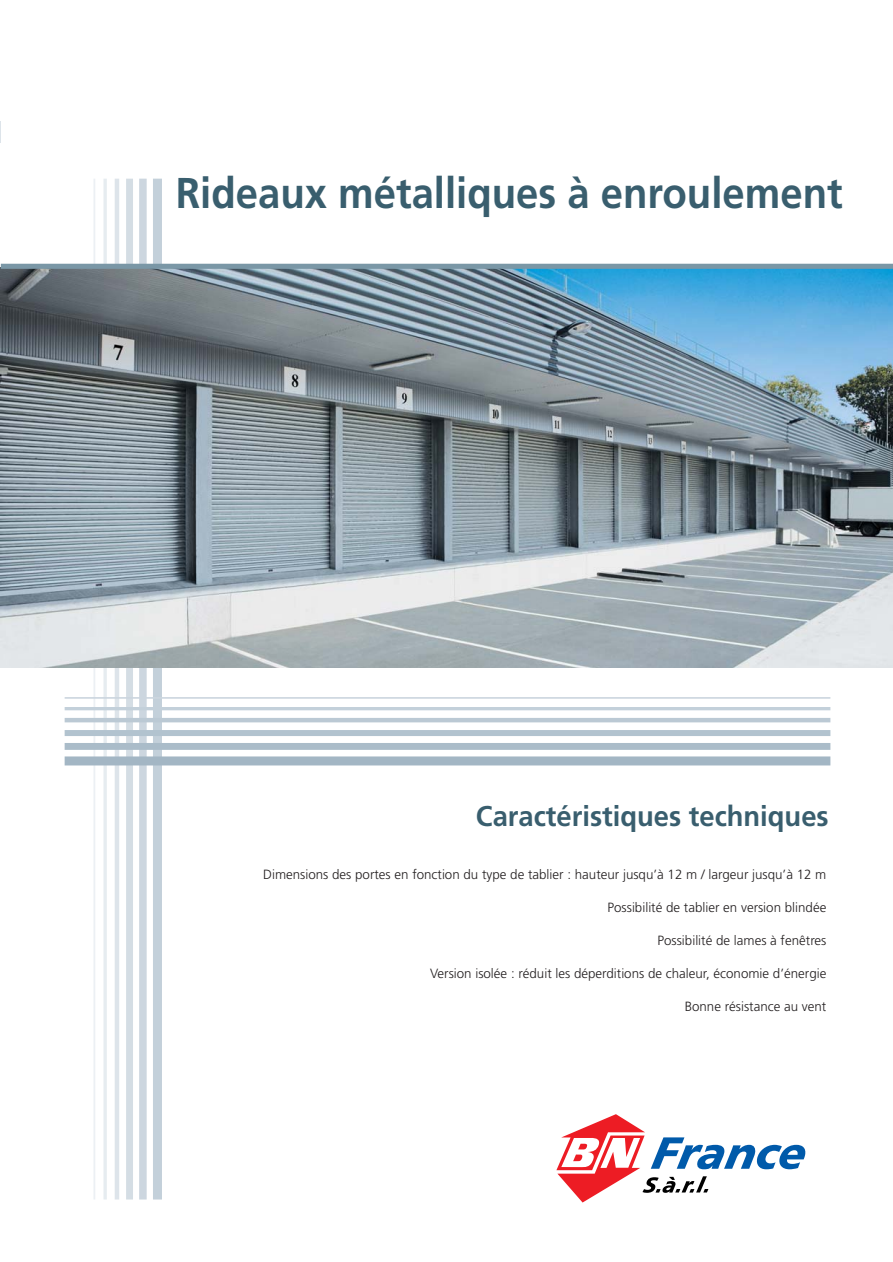
<style>
.page{position:relative;width:893px;height:1262px;background:#fff}
.page>*{position:absolute;margin:0;border:0;box-sizing:border-box;transform-origin:0 0}
.t1{font:700 43.05px "Frutiger";color:#395e6e;scale:.93 1}
.t2{font:700 28.5px "Frutiger";color:#395e6e;scale:.96 1}
.t3{font:300 13.35px "Frutiger";color:#231f20}
</style>
<div class="page">
<div style="left:153px;top:179px;width:9px;height:1020px;background:#c3d0da"></div>
<div style="left:139px;top:179px;width:8px;height:1020px;background:#ccd6df"></div>
<div style="left:126px;top:179px;width:7px;height:1020px;background:#d4dde4"></div>
<hr style="left:115px;top:179px;width:4px;height:1020px;background:#dde4ea">
<hr style="left:103px;top:179px;width:4px;height:1020px;background:#e6ecf0">
<hr style="left:93px;top:179px;width:2px;height:1020px;background:#ecf0f4">
<img style="left:1px;top:269px;width:891px;height:399px">
<div style="left:65px;top:756px;width:765px;height:9px;background:#a3b6c4"></div>
<div style="left:65px;top:743px;width:765px;height:7px;background:#aabcc9"></div>
<div style="left:65px;top:730px;width:765px;height:6px;background:#b2c3cf"></div>
<hr style="left:65px;top:718px;width:765px;height:4px;background:#bbc9d4">
<hr style="left:65px;top:707px;width:765px;height:3px;background:#c3d0da">
<hr style="left:65px;top:697px;width:765px;height:1px;background:#ccd6df">
<div style="left:1px;top:264px;width:891px;height:5px;background:#7a97a6"></div>
<svg style="left:0;top:121px;width:1px;height:21px"></svg>
<svg style="left:556px;top:1114px;width:250px;height:88px"></svg>
<h1 class="t1" style="left:176px;top:175px;width:718px">Rideaux métalliques à enroulement</h1>
<h2 class="t2" style="left:476px;top:804px;width:369px">Caractéristiques techniques</h2>
<p class="t3" style="left:263px;top:868px;width:564px">Dimensions des portes en fonction du type de tablier : hauteur jusqu’à 12 m / largeur jusqu’à 12 m</p>
<p class="t3" style="left:607px;top:901px;width:220px">Possibilité de tablier en version blindée</p>
<p class="t3" style="left:657px;top:934px;width:170px">Possibilité de lames à fenêtres</p>
<p class="t3" style="left:430px;top:967px;width:398px">Version isolée : réduit les déperditions de chaleur, économie d’énergie</p>
<p class="t3" style="left:684px;top:1000px;width:143px">Bonne résistance au vent</p>
</div>
